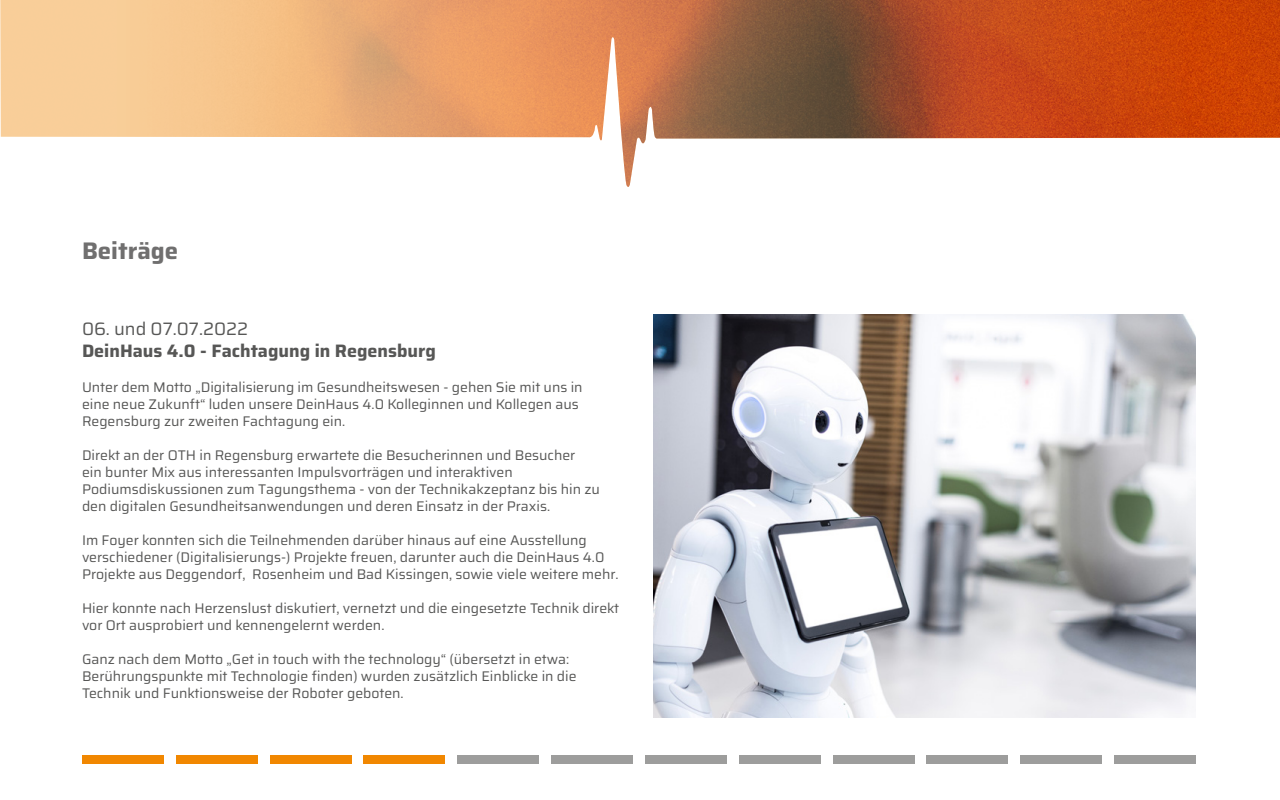
<style>
.page{position:relative;width:1280px;height:800px;background:#fff}
.page>*{position:absolute;margin:0;border:0;box-sizing:border-box;transform-origin:0 0}
.t1{font:700 24px "Saira";color:#706f6f}
.t2{font:700 18px "Saira";color:#575756}
.t3{font:18px "Saira";color:#575756}
.t4{font:14px/17px "Saira";color:#575756}
</style>
<div class="page">
<svg style="left:0;top:0;width:1280px;height:187px"></svg>
<img style="left:654px;top:315px;width:542px;height:403px">
<div style="left:82px;top:755px;width:82px;height:9px;background:#f18700"></div>
<div style="left:176px;top:755px;width:82px;height:9px;background:#f18700"></div>
<div style="left:270px;top:755px;width:81px;height:9px;background:#f18700"></div>
<div style="left:363px;top:755px;width:82px;height:9px;background:#f18700"></div>
<div style="left:457px;top:755px;width:82px;height:9px;background:#9d9d9c"></div>
<div style="left:551px;top:755px;width:82px;height:9px;background:#9d9d9c"></div>
<div style="left:645px;top:755px;width:82px;height:9px;background:#9d9d9c"></div>
<div style="left:739px;top:755px;width:82px;height:9px;background:#9d9d9c"></div>
<div style="left:833px;top:755px;width:81px;height:9px;background:#9d9d9c"></div>
<div style="left:926px;top:755px;width:82px;height:9px;background:#9d9d9c"></div>
<div style="left:1020px;top:755px;width:82px;height:9px;background:#9d9d9c"></div>
<div style="left:1114px;top:755px;width:82px;height:9px;background:#9d9d9c"></div>
<h1 class="t1" style="left:82px;top:231px;width:98px">Beiträge</h1>
<p class="t3" style="left:82px;top:314px;width:168px">06. und 07.07.2022</p>
<p class="t2" style="left:82px;top:336px;width:355px">DeinHaus 4.0 - Fachtagung in Regensburg</p>
<p class="t4" style="left:82px;top:379px;width:502px">Unter dem Motto „Digitalisierung im Gesundheitswesen - gehen Sie mit uns in eine neue Zukunft“ luden unsere DeinHaus 4.0 Kolleginnen und Kollegen aus<br>Regensburg zur zweiten Fachtagung ein.</p>
<p class="t4" style="left:82px;top:447px;width:520px">Direkt an der OTH in Regensburg erwartete die Besucherinnen und Besucher<br>ein bunter Mix aus interessanten Impulsvorträgen und interaktiven Podiumsdiskussionen zum Tagungsthema - von der Technikakzeptanz bis hin zu den digitalen Gesundheitsanwendungen und deren Einsatz in der Praxis.</p>
<p class="t4" style="left:82px;top:532px;width:538px">Im Foyer konnten sich die Teilnehmenden darüber hinaus auf eine Ausstellung verschiedener (Digitalisierungs-) Projekte freuen, darunter auch die DeinHaus 4.0<br>Projekte aus Deggendorf, Rosenheim und Bad Kissingen, sowie viele weitere mehr.</p>
<p class="t4" style="left:82px;top:600px;width:539px">Hier konnte nach Herzenslust diskutiert, vernetzt und die eingesetzte Technik direkt vor Ort ausprobiert und kennengelernt werden.</p>
<p class="t4" style="left:82px;top:651px;width:496px">Ganz nach dem Motto „Get in touch with the technology“ (übersetzt in etwa:<br>Berührungspunkte mit Technologie finden) wurden zusätzlich Einblicke in die<br>Technik und Funktionsweise der Roboter geboten.</p>
</div>
